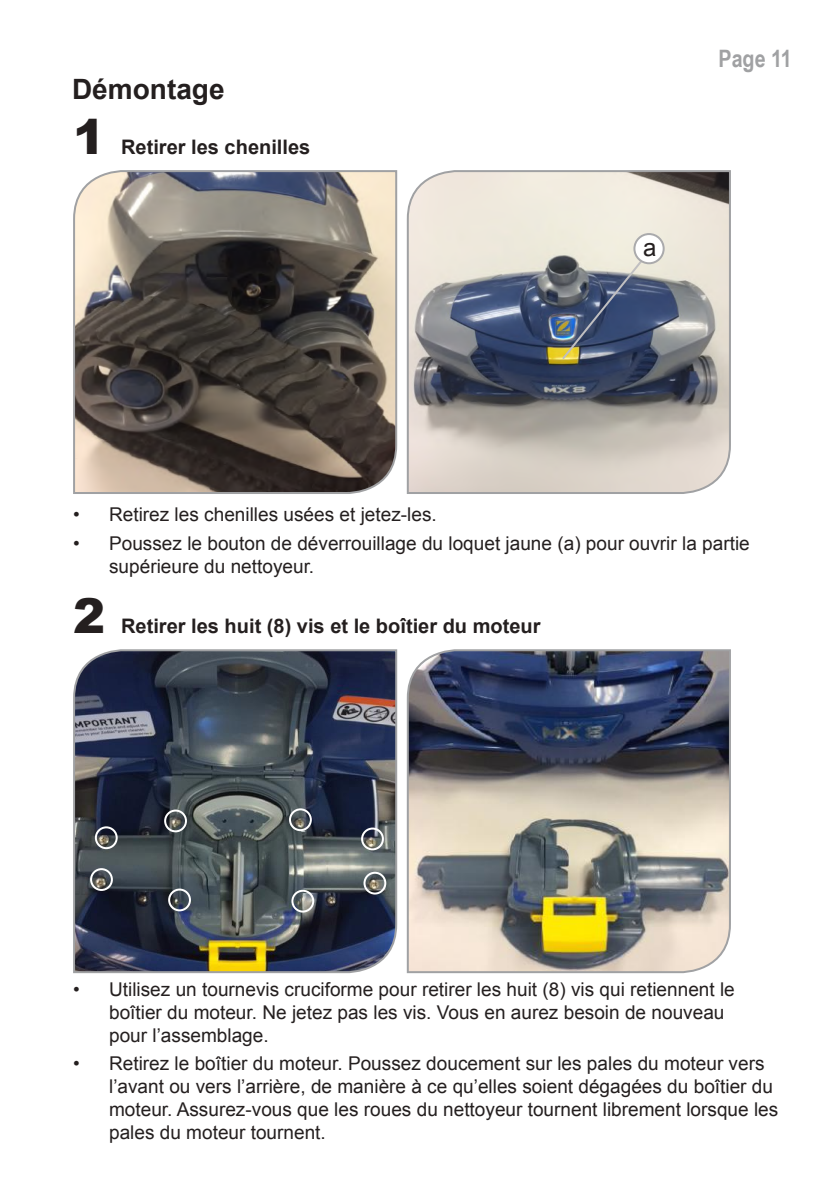
<style>
.page{position:relative;width:840px;height:1191px;background:#fff}
.page>*{position:absolute;margin:0;border:0;box-sizing:border-box;transform-origin:0 0}
.t1{font:900 48px "Arial";color:#241f1f}
.t2{font:700 28px "Arial";color:#241f1f}
.t3{font:700 24px "Arial Narrow";color:#a0a1a3}
.t4{font:24px "Arial";color:#241f1f}
.t5{font:700 20px "Arial";color:#241f1f}
.t6{font:19px/22.8px "Arial";color:#241f1f}
</style>
<div class="page">
<svg style="left:406px;top:170px;width:325px;height:324px;background:#afadac"></svg>
<svg style="left:73px;top:170px;width:325px;height:324px;background:#6c655f"></svg>
<img style="left:73px;top:649px;width:325px;height:325px">
<div style="left:168px;top:888px;width:23px;height:23px;border:2px solid #fff;border-radius:50%"></div>
<div style="left:289px;top:808px;width:23px;height:23px;border:2px solid #fff;border-radius:50%"></div>
<div style="left:291px;top:889px;width:23px;height:23px;border:2px solid #fff;border-radius:50%"></div>
<div style="left:361px;top:827px;width:23px;height:23px;border:2px solid #fff;border-radius:50%"></div>
<div style="left:363px;top:871px;width:23px;height:23px;border:2px solid #fff;border-radius:50%"></div>
<div style="left:164px;top:809px;width:23px;height:23px;border:2px solid #fff;border-radius:50%"></div>
<div style="left:95px;top:826px;width:23px;height:23px;border:2px solid #fff;border-radius:50%"></div>
<div style="left:90px;top:868px;width:23px;height:23px;border:2px solid #fff;border-radius:50%"></div>
<img style="left:406px;top:649px;width:325px;height:325px">
<img style="left:560px;top:259px;width:83px;height:102px">
<div style="left:634px;top:234px;width:29px;height:29px;background:#fff;border-radius:50%"></div>
<div style="left:633px;top:233px;width:31px;height:31px;border:2px solid #aaaaac;border-radius:50%"></div>
<h2 class="t2" style="left:72px;top:70px;width:154px">Démontage</h2>
<h1 class="t1" style="left:73px;top:102px;width:34px">1</h1>
<p class="t5" style="left:121px;top:133px;width:190px">Retirer les chenilles</p>
<p class="t3" style="left:718px;top:41px;width:75px">Page 11</p>
<p class="t4" style="left:642px;top:232px;width:15px">a</p>
<p class="t6" style="left:73px;top:503px;width:365px">• Retirez les chenilles usées et jetez-les.</p>
<p class="t6" style="left:109px;top:532px;width:641px;text-indent:-36px">• Poussez le bouton de déverrouillage du loquet jaune (a) pour ouvrir la partie supérieure du nettoyeur.</p>
<h1 class="t1" style="left:73px;top:581px;width:34px">2</h1>
<p class="t5" style="left:121px;top:612px;width:421px">Retirer les huit (8) vis et le boîtier du moteur</p>
<p class="t6" style="left:109px;top:978px;width:627px;text-indent:-36px">• Utilisez un tournevis cruciforme pour retirer les huit (8) vis qui retiennent le boîtier du moteur. Ne jetez pas les vis. Vous en aurez besoin de nouveau pour l’assemblage.</p>
<p class="t6" style="left:109px;top:1052px;width:670px;text-indent:-36px">• Retirez le boîtier du moteur. Poussez doucement sur les pales du moteur vers l’avant ou vers l’arrière, de manière à ce qu’elles soient dégagées du boîtier du moteur. Assurez-vous que les roues du nettoyeur tournent librement lorsque les pales du moteur tournent.</p>
</div>
